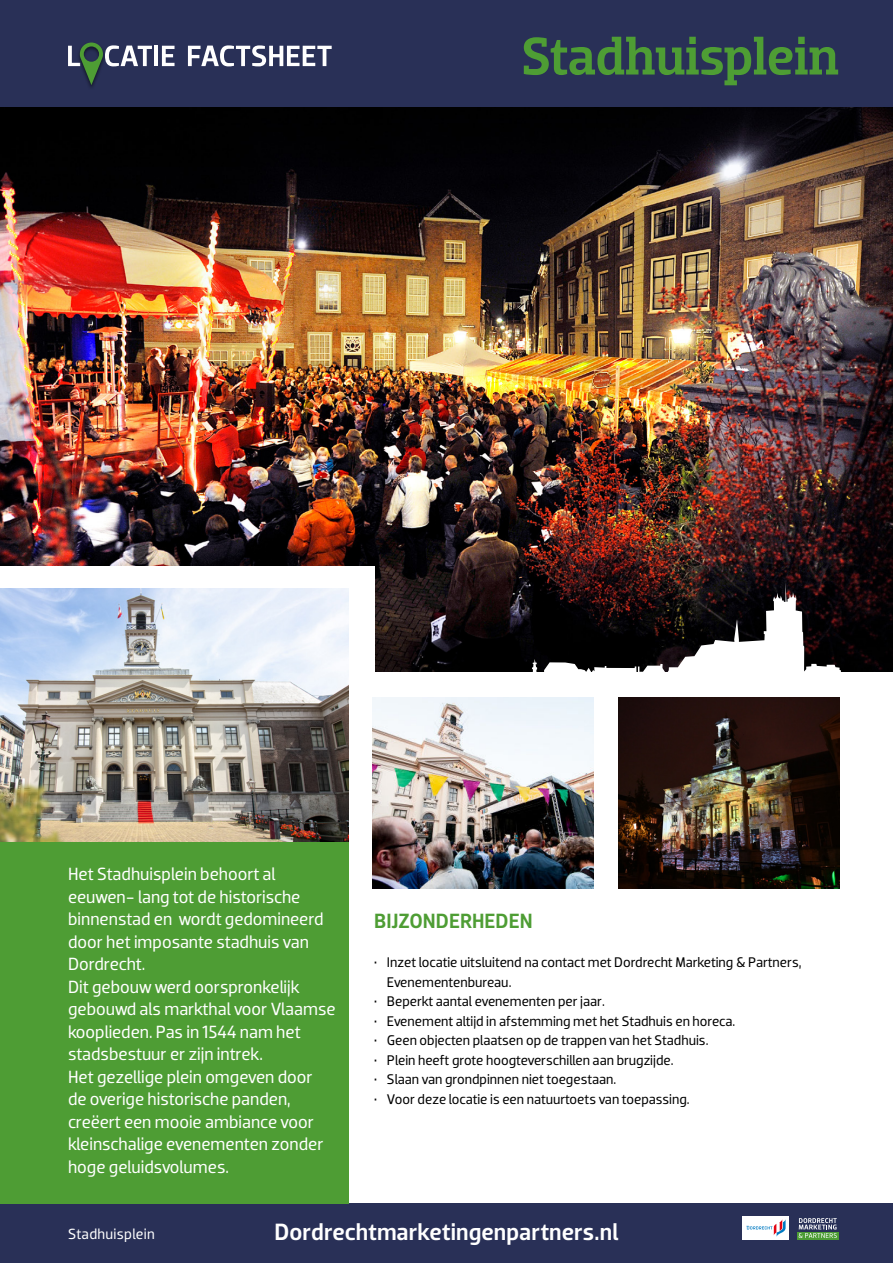
<style>
.page{position:relative;width:893px;height:1263px;background:#fff}
.page>*{position:absolute;margin:0;border:0;box-sizing:border-box;transform-origin:0 0}
.t1{font:500 54px "Dobra Slab";letter-spacing:-.01em;color:#4e9d34}
.t2{font:500 24px "Dobra";color:#fff}
.t3{font:500 21px "Dobra";color:#4e9d34}
.t4{font:18px/22.5px "Dobra";color:#fff}
.t5{font:15px "Dobra";letter-spacing:.02em;color:#fff}
.t6{font:14.25px/19.5px "Dobra";color:#000}
.s1{font-weight:500}
</style>
<div class="page">
<div style="left:0;top:1203px;width:893px;height:60px;background:#293057"></div>
<img style="left:0;top:106px;width:893px;height:566px">
<div style="left:0;top:0;width:893px;height:106px;background:#293057"></div>
<div style="left:0;top:567px;width:374px;height:135px;background:#fff"></div>
<div style="left:0;top:842px;width:349px;height:361px;background:#4e9d34"></div>
<svg style="left:525px;top:582px;width:336px;height:126px"></svg>
<img style="left:0;top:589px;width:349px;height:253px">
<img style="left:372px;top:697px;width:221px;height:192px">
<img style="left:618px;top:697px;width:221px;height:192px">
<div style="left:797px;top:1231px;width:42px;height:9px;background:#4c9c34"></div>
<svg style="left:799px;top:1218px;width:38px;height:20px"></svg>
<div style="left:743px;top:1216px;width:46px;height:24px;background:#fff"></div>
<hr style="left:155px;top:46px;width:3px;height:20px;background:#fff">
<svg style="left:162px;top:46px;width:13px;height:20px"></svg>
<svg style="left:188px;top:45px;width:144px;height:21px"></svg>
<svg style="left:68px;top:43px;width:84px;height:42px"></svg>
<svg style="left:746px;top:1219px;width:40px;height:17px"></svg>
<h1 class="t1" style="left:522px;top:37px;width:319px">Stadhuisplein</h1>
<p class="t4" style="left:68px;top:863px;width:269px">Het Stadhuisplein behoort al eeuwen- lang tot de historische binnenstad en wordt gedomineerd door het imposante stadhuis van<br>Dordrecht.<br>Dit gebouw werd oorspronkelijk gebouwd als markthal voor Vlaamse kooplieden. Pas in 1544 nam het stadsbestuur er zijn intrek.<br>Het gezellige plein omgeven door de overige historische panden, creëert een mooie ambiance voor kleinschalige evenementen zonder hoge geluidsvolumes.</p>
<p class="t3" style="left:374px;top:910px;width:160px">BIJZONDERHEDEN</p>
<p class="t6" style="left:387px;top:953px;width:416px;text-indent:-13px"><span class="s1">•</span> Inzet locatie uitsluitend na contact met Dordrecht Marketing &amp; Partners,<br>Evenementenbureau.</p>
<p class="t6" style="left:374px;top:992px;width:232px"><span class="s1">•</span> Beperkt aantal evenementen per jaar.</p>
<p class="t6" style="left:374px;top:1011px;width:363px"><span class="s1">•</span> Evenement altijd in afstemming met het Stadhuis en horeca.</p>
<p class="t6" style="left:374px;top:1031px;width:336px"><span class="s1">•</span> Geen objecten plaatsen op de trappen van het Stadhuis.</p>
<p class="t6" style="left:374px;top:1050px;width:301px"><span class="s1">•</span> Plein heeft grote hoogteverschillen aan brugzijde.</p>
<p class="t6" style="left:374px;top:1070px;width:244px"><span class="s1">•</span> Slaan van grondpinnen niet toegestaan.</p>
<p class="t6" style="left:374px;top:1089px;width:317px"><span class="s1">•</span> Voor deze locatie is een natuurtoets van toepassing.</p>
<p class="t5" style="left:68px;top:1227px;width:88px">Stadhuisplein</p>
<h2 class="t2" style="left:274px;top:1220px;width:345px">Dordrechtmarketingenpartners.nl</h2>
</div>
